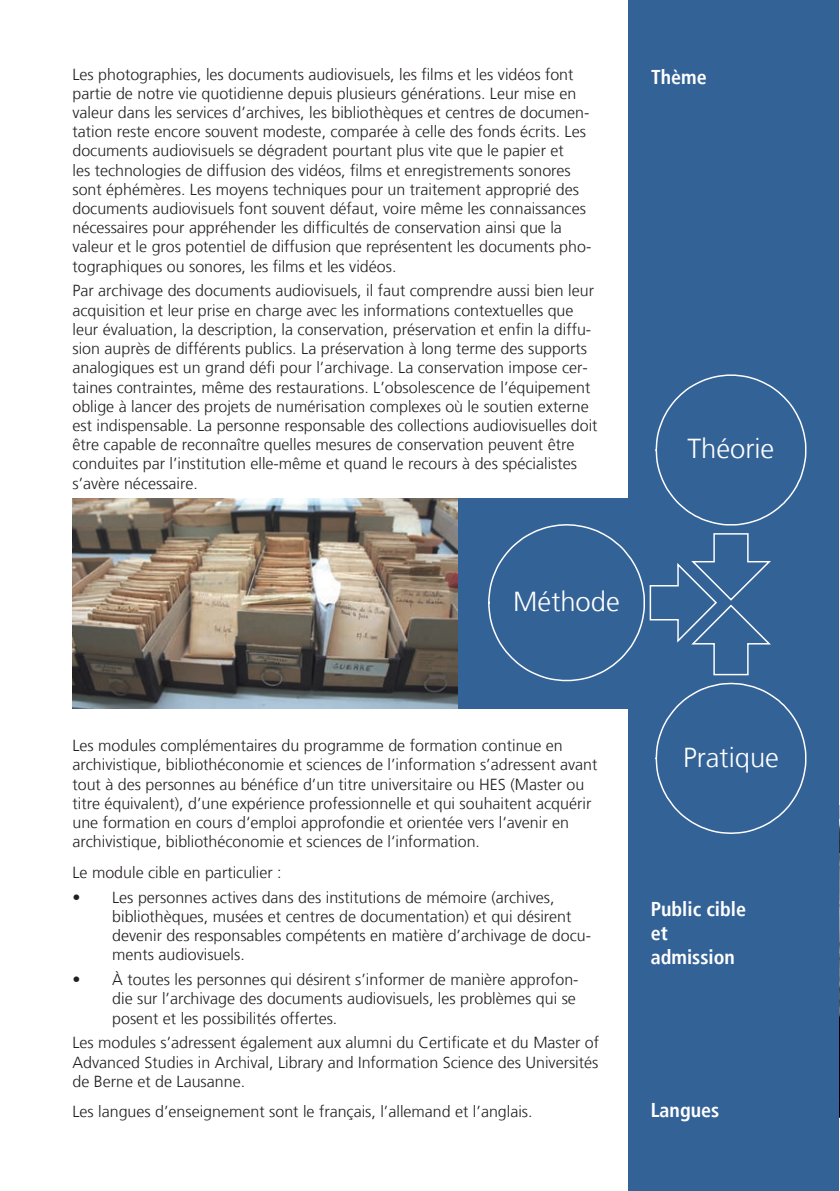
<style>
.page{position:relative;width:840px;height:1191px;background:#fff}
.page>*{position:absolute;margin:0;border:0;box-sizing:border-box;transform-origin:0 0}
.t1{font:300 27.4px "Frutiger";color:#fff}
.t2{font:700 condensed 20px/24px "Frutiger";color:#fff}
.t3{font:300 16px/19.2px "Frutiger";color:#231f20}
</style>
<div class="page">
<div style="left:628px;top:0;width:210px;height:1191px;background:#336296"></div>
<img style="left:838px;top:805px;width:1px;height:312px">
<div style="left:378px;top:498px;width:261px;height:211px;background:#336296"></div>
<img style="left:72px;top:498px;width:385px;height:211px">
<svg style="left:488px;top:374px;width:318px;height:460px"></svg>
<p class="t3" style="left:72px;top:65px;width:520px">Les photographies, les documents audiovisuels, les films et les vidéos font partie de notre vie quotidienne depuis plusieurs générations. Leur mise en valeur dans les services d’archives, les bibliothèques et centres de documen&shy;tation reste encore souvent modeste, comparée à celle des fonds écrits. Les documents audiovisuels se dégradent pourtant plus vite que le papier et<br>les technologies de diffusion des vidéos, films et enregistrements sonores sont éphémères. Les moyens techniques pour un traitement approprié des documents audiovisuels font souvent défaut, voire même les connaissances nécessaires pour appréhender les difficultés de conservation ainsi que la valeur et le gros potentiel de diffusion que représentent les documents pho&shy;tographiques ou sonores, les films et les vidéos.</p>
<p class="t3" style="left:72px;top:281px;width:526px">Par archivage des documents audiovisuels, il faut comprendre aussi bien leur acquisition et leur prise en charge avec les informations contextuelles que leur évaluation, la description, la conservation, préservation et enfin la diffu&shy;sion auprès de différents publics. La préservation à long terme des supports analogiques est un grand défi pour l’archivage. La conservation impose cer&shy;taines contraintes, même des restaurations. L’obsolescence de l’équipement oblige à lancer des projets de numérisation complexes où le soutien externe est indispensable. La personne responsable des collections audiovisuelles doit être capable de reconnaître quelles mesures de conservation peuvent être conduites par l’institution elle-même et quand le recours à des spécialistes s’avère nécessaire.</p>
<p class="t2" style="left:650px;top:65px;width:57px">Thème</p>
<h1 class="t1" style="left:687px;top:433px;width:88px">Théorie</h1>
<h1 class="t1" style="left:513px;top:586px;width:108px">Méthode</h1>
<p class="t3" style="left:72px;top:736px;width:526px">Les modules complémentaires du programme de formation continue en archivistique, bibliothéconomie et sciences de l’information s’adressent avant tout à des personnes au bénéfice d’un titre universitaire ou HES (Master ou titre équivalent), d’une expérience professionnelle et qui souhaitent acquérir une formation en cours d‘emploi approfondie et orientée vers l‘avenir en archivistique, bibliothéconomie et sciences de l‘information.</p>
<p class="t3" style="left:72px;top:863px;width:210px">Le module cible en particulier :</p>
<p class="t3" style="left:112px;top:887px;width:480px;text-indent:-40px">• Les personnes actives dans des institutions de mémoire (archives, bibliothèques, musées et centres de documentation) et qui désirent devenir des responsables compétents en matière d’archivage de docu&shy;ments audiovisuels.</p>
<p class="t3" style="left:112px;top:970px;width:467px;text-indent:-40px">• À toutes les personnes qui désirent s’informer de manière approfon&shy;die sur l’archivage des documents audiovisuels, les problèmes qui se posent et les possibilités offertes.</p>
<p class="t3" style="left:72px;top:1033px;width:528px;text-align:justify">Les modules s’adressent également aux alumni du Certificate et du Master of Advanced Studies in Archival, Library and Information Science des Universités de Berne et de Lausanne.</p>
<h1 class="t1" style="left:682px;top:741px;width:97px">Pratique</h1>
<p class="t2" style="left:650px;top:897px;width:97px">Public cible et admission</p>
<p class="t3" style="left:72px;top:1102px;width:461px">Les langues d’enseignement sont le français, l’allemand et l’anglais.</p>
<p class="t2" style="left:650px;top:1098px;width:70px">Langues</p>
</div>
